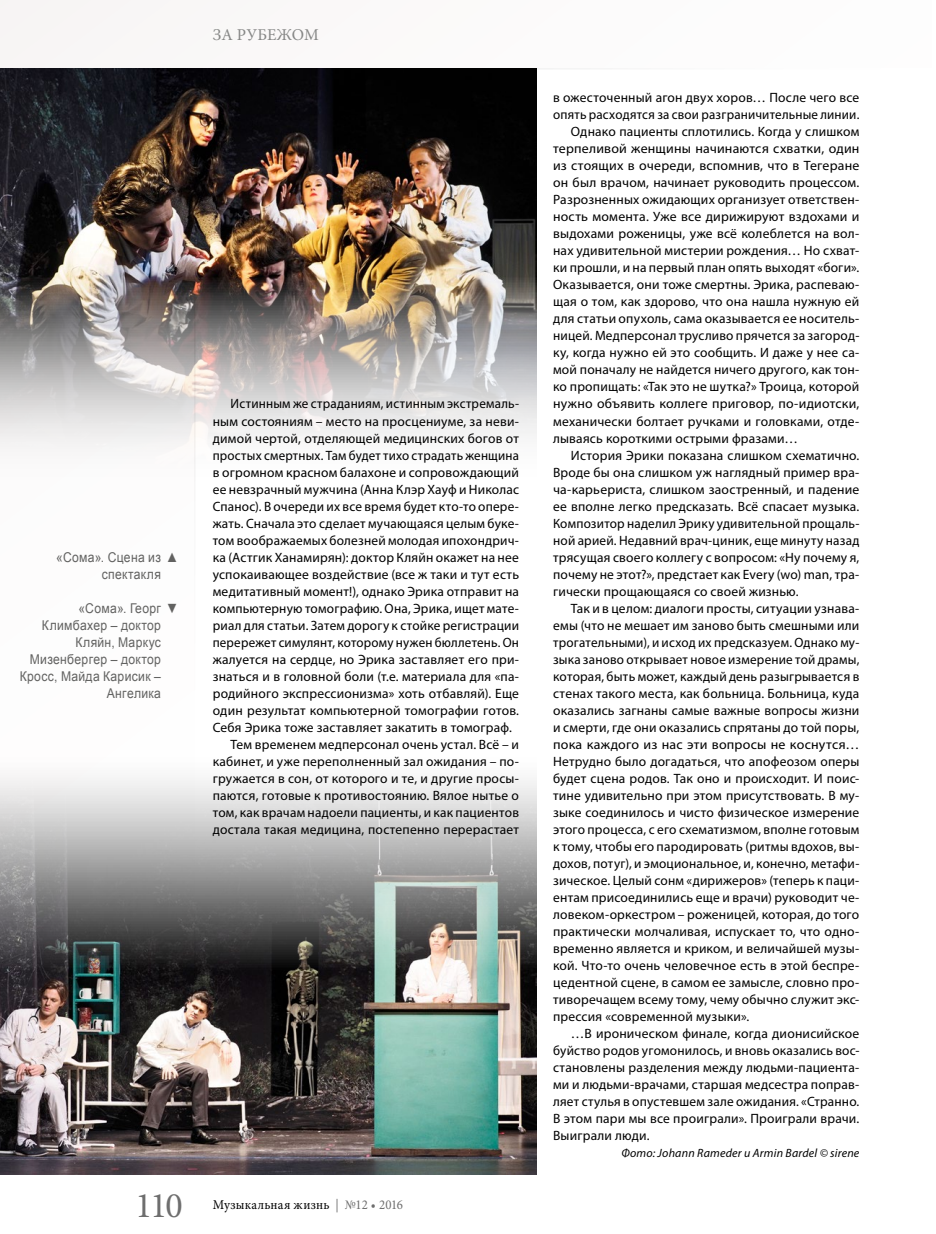
<style>
.page{position:relative;width:936px;height:1234px;background:#fff}
.page>*{position:absolute;margin:0;border:0;box-sizing:border-box;transform-origin:0 0}
.t1{font:36px "Minion Pro";color:#6e6e6e}
.HEADER-0{font:16.5px "Minion Pro";letter-spacing:.005em;color:#868786}
.t2{font:13.5px/17px "Myriad Pro";letter-spacing:.015em;color:#000;text-align:justify}
.Arrow-left{font:13.5px/17px "Arial";letter-spacing:.025em;color:#626261;scale:.9 1}
.t3{font:13.5px "Minion Pro";letter-spacing:.02em;color:#000;scale:.95 1}
.ФОТО_в_КОНЦЕ{font:italic 12px "Myriad Pro";letter-spacing:.015em;color:#000}
.s1{color:#6e6e6e}
</style>
<div class="page">
<img style="left:0;top:777px;width:536px;height:397px">
<img style="left:0;top:68px;width:536px;height:409px">
<p class="HEADER-0" style="left:213px;top:24px;width:108px">ЗА РУБЕЖОМ</p>
<p class="Arrow-left" style="left:102px;top:548px;width:87px;text-indent:-45px">«Сома». Сцена из ▲ спектакля</p>
<p class="Arrow-left" style="left:79px;top:599px;width:112px">«Сома». Георг ▼</p>
<p class="Arrow-left" style="left:42px;top:616px;width:134px">Климбахер – доктор</p>
<p class="Arrow-left" style="left:76px;top:633px;width:96px">Кляйн, Маркус</p>
<p class="Arrow-left" style="left:30px;top:650px;width:147px">Мизенбергер – доктор</p>
<p class="Arrow-left" style="left:20px;top:667px;width:158px">Кросс, Майда Карисик –</p>
<p class="Arrow-left" style="left:107px;top:684px;width:62px">Ангелика</p>
<p class="t2" style="left:213px;top:395px;width:308px;text-indent:18px">Истинным же страданиям, истинным экстремаль‑ ным состояниям – место на просцениуме, за неви‑ димой чертой, отделяющей медицинских богов от простых смертных. Там будет тихо страдать женщина в огромном красном балахоне и сопровождающий ее невзрачный мужчина (Анна Клэр Хауф и Николас Спанос). В очереди их все время будет кто‑то опере‑ жать. Сначала это сделает мучающаяся целым буке‑ том воображаемых болезней молодая ипохондрич‑ ка (Астгик Ханамирян): доктор Кляйн окажет на нее успокаивающее воздействие (все ж таки и тут есть медитативный момент!), однако Эрика отправит на компьютерную томографию. Она, Эрика, ищет мате‑ риал для статьи. Затем дорогу к стойке регистрации перережет симулянт, которому нужен бюллетень. Он жалуется на сердце, но Эрика заставляет его при‑ знаться и в головной боли (т.е. материала для «па‑ родийного экспрессионизма» хоть отбавляй). Еще один результат компьютерной томографии готов.<br>Себя Эрика тоже заставляет закатить в томограф.</p>
<p class="t2" style="left:213px;top:735px;width:308px;text-indent:18px">Тем временем медперсонал очень устал. Всё – и кабинет, и уже переполненный зал ожидания – по‑ гружается в сон, от которого и те, и другие просы‑ паются, готовые к противостоянию. Вялое нытье о том, как врачам надоели пациенты, и как пациентов достала такая медицина, постепенно перерастает</p>
<h1 class="t1" style="left:135px;top:1181px;width:49px">110</h1>
<p class="t3" style="left:213px;top:1195px;width:202px">Музыкальная жизнь <span class="s1">| №12 • 2016</span></p>
<p class="t2" style="left:553px;top:89px;width:308px">в ожесточенный агон двух хоров… После чего все опять расходятся за свои разграничительные линии.</p>
<p class="t2" style="left:553px;top:123px;width:308px;text-indent:18px">Однако пациенты сплотились. Когда у слишком терпеливой женщины начинаются схватки, один из стоящих в очереди, вспомнив, что в Тегеране он был врачом, начинает руководить процессом.<br>Разрозненных ожидающих организует ответствен‑ ность момента. Уже все дирижируют вздохами и выдохами роженицы, уже всё колеблется на вол‑ нах удивительной мистерии рождения… Но схват‑ ки прошли, и на первый план опять выходят «боги».<br>Оказывается, они тоже смертны. Эрика, распеваю‑ щая о том, как здорово, что она нашла нужную ей для статьи опухоль, сама оказывается ее носитель‑ ницей. Медперсонал трусливо прячется за загород‑ ку, когда нужно ей это сообщить. И даже у нее са‑ мой поначалу не найдется ничего другого, как тон‑ ко пропищать: «Так это не шутка?» Троица, которой нужно объявить коллеге приговор, по‑идиотски, механически болтает ручками и головками, отде‑ лываясь короткими острыми фразами…</p>
<p class="t2" style="left:553px;top:446px;width:308px;text-indent:18px">История Эрики показана слишком схематично.<br>Вроде бы она слишком уж наглядный пример вра‑ ча-карьериста, слишком заостренный, и падение ее вполне легко предсказать. Всё спасает музыка.<br>Композитор наделил Эрику удивительной прощаль‑ ной арией. Недавний врач-циник, еще минуту назад трясущая своего коллегу с вопросом: «Ну почему я, почему не этот?», предстает как Every (wo) man, тра‑ гически прощающаяся со своей жизнью.</p>
<p class="t2" style="left:553px;top:599px;width:308px;text-indent:18px">Так и в целом: диалоги просты, ситуации узнава‑ емы (что не мешает им заново быть смешными или трогательными), и исход их предсказуем. Однако му‑ зыка заново открывает новое измерение той драмы, которая, быть может, каждый день разыгрывается в стенах такого места, как больница. Больница, куда оказались загнаны самые важные вопросы жизни и смерти, где они оказались спрятаны до той поры, пока каждого из нас эти вопросы не коснутся… Нетрудно было догадаться, что апофеозом оперы будет сцена родов. Так оно и происходит. И поис‑ тине удивительно при этом присутствовать. В му‑ зыке соединилось и чисто физическое измерение этого процесса, с его схематизмом, вполне готовым к тому, чтобы его пародировать (ритмы вдохов, вы‑ дохов, потуг), и эмоциональное, и, конечно, метафи‑ зическое. Целый сонм «дирижеров» (теперь к паци‑ ентам присоединились еще и врачи) руководит че‑ ловеком-оркестром – роженицей, которая, до того практически молчаливая, испускает то, что одно‑ временно является и криком, и величайшей музы‑ кой. Что‑то очень человечное есть в этой беспре‑ цедентной сцене, в самом ее замысле, словно про‑ тиворечащем всему тому, чему обычно служит экс‑ прессия «современной музыки».</p>
<p class="t2" style="left:553px;top:1024px;width:308px;text-indent:18px">…В ироническом финале, когда дионисийское буйство родов угомонилось, и вновь оказались вос‑ становлены разделения между людьми-пациента‑ ми и людьми-врачами, старшая медсестра поправ‑ ляет стулья в опустевшем зале ожидания. «Странно.<br>В этом пари мы все проиграли». Проиграли врачи.<br>Выиграли люди.</p>
<p class="ФОТО_в_КОНЦЕ" style="left:621px;top:1145px;width:239px">Фото: Johann Rameder и Armin Bardel © sirene</p>
</div>
